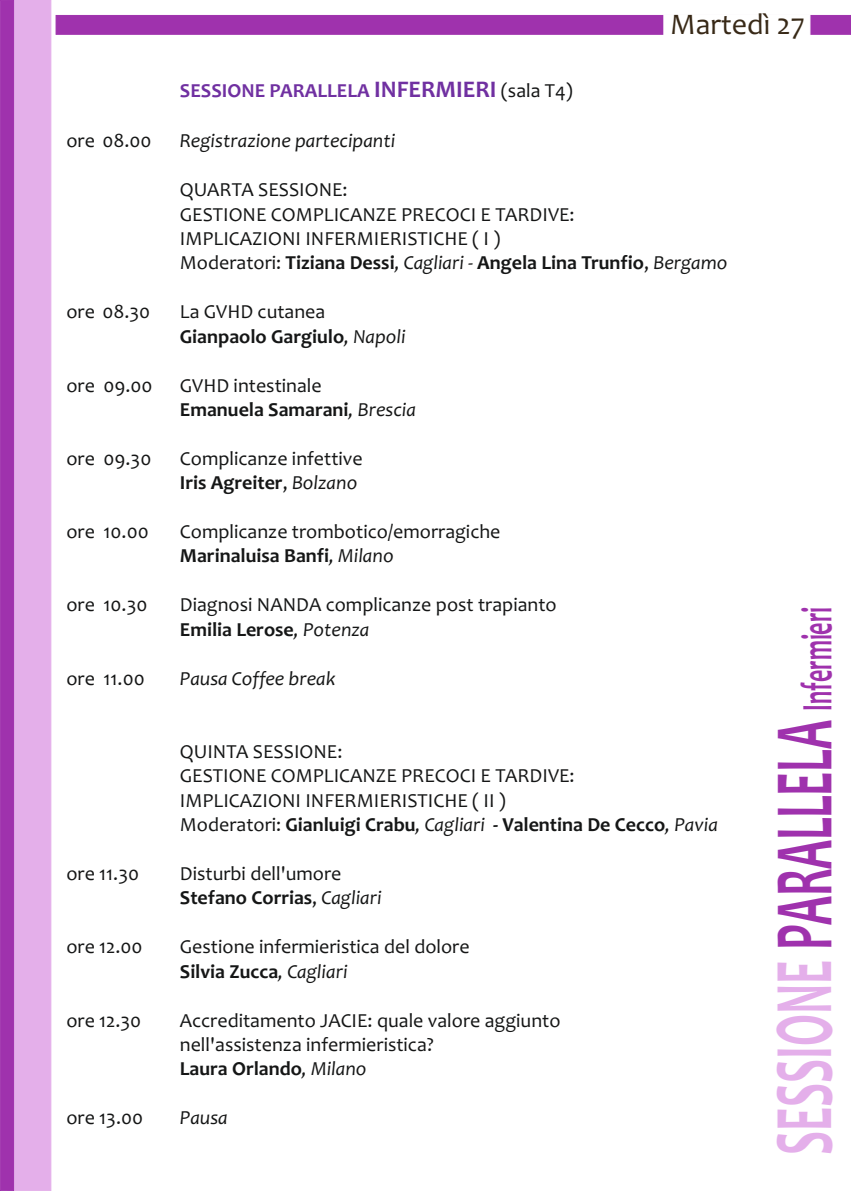
<style>
.page{position:relative;width:851px;height:1191px;background:#fff}
.page>*{position:absolute;margin:0;border:0;box-sizing:border-box;transform-origin:0 0}
.t1{font:700 44px "Candara";color:#9f32ad;scale:.55 1}
.t2{font:30px "Candara";color:#382917}
.t3{font:20px/24.4px "Candara";color:#151616}
.t4{font:700 20px/24.4px "Candara";color:#151616}
.t5{font:italic 20px "Candara";color:#151616}
.t6{font:700 20px "Candara";color:#7030a1}
.s1{font-size:24px}
.s2{font-weight:400;color:#151616}
.s3{font-weight:700}
.s4{font-style:italic}
.s5{font-weight:400}
.s6{font-weight:400;font-style:italic}
.s7{font-size:84px;color:#e4afea}
.s8{font-size:84px}
</style>
<div class="page">
<div style="left:14px;top:0;width:37px;height:1191px;background:#e4afea"></div>
<svg style="left:0;top:0;width:14px;height:1191px;background:#9f33ad"></svg>
<svg style="left:56px;top:15px;width:794px;height:20px"></svg>
<p class="t6" style="left:180px;top:83px;width:394px">SESSIONE PARALLELA <span class="s1">INFERMIERI</span> <span class="s2">(sala T4)</span></p>
<h2 class="t2" style="left:670px;top:12px;width:136px">Martedì 27</h2>
<p class="t3" style="left:66px;top:131px;width:86px">ore 08.00</p>
<p class="t5" style="left:180px;top:133px;width:217px">Registrazione partecipanti</p>
<p class="t3" style="left:180px;top:179px;width:549px">QUARTA SESSIONE:<br>GESTIONE COMPLICANZE PRECOCI E TARDIVE:<br>IMPLICAZIONI INFERMIERISTICHE ( I )<br>Moderatori: <span class="s3">Tiziana Dessi</span><span class="s4">, Cagliari -</span> <span class="s3">Angela Lina Trunfio</span>, <span class="s4">Bergamo</span></p>
<p class="t3" style="left:66px;top:301px;width:85px">ore 08.30</p>
<p class="t4" style="left:180px;top:301px;width:227px"><span class="s5">La GVHD cutanea<br></span>Gianpaolo Gargiulo<span class="s6">, Napoli</span></p>
<p class="t3" style="left:66px;top:375px;width:88px">ore 09.00</p>
<p class="t4" style="left:180px;top:375px;width:237px"><span class="s5">GVHD intestinale<br></span>Emanuela Samarani<span class="s6">, Brescia</span></p>
<p class="t3" style="left:66px;top:448px;width:86px">ore 09.30</p>
<p class="t3" style="left:180px;top:448px;width:184px">Complicanze infettive<br><span class="s3">Iris Agreiter</span>, <span class="s4">Bolzano</span></p>
<p class="t3" style="left:66px;top:521px;width:84px">ore 10.00</p>
<p class="t3" style="left:180px;top:521px;width:322px">Complicanze trombotico/emorragiche<br><span class="s3">Marinaluisa Banfi</span><span class="s4">, Milano</span></p>
<p class="t3" style="left:66px;top:594px;width:82px">ore 10.30</p>
<p class="t3" style="left:180px;top:594px;width:378px">Diagnosi NANDA complicanze post trapianto<br><span class="s3">Emilia Lerose</span><span class="s4">, Potenza</span></p>
<p class="t3" style="left:66px;top:668px;width:80px">ore 11.00</p>
<p class="t5" style="left:180px;top:670px;width:157px">Pausa Coffee break</p>
<p class="t3" style="left:180px;top:741px;width:539px">QUINTA SESSIONE:<br>GESTIONE COMPLICANZE PRECOCI E TARDIVE:<br>IMPLICAZIONI INFERMIERISTICHE ( II )<br>Moderatori: <span class="s3">Gianluigi Crabu</span><span class="s4">, Cagliari</span> <span class="s3">- Valentina De Cecco</span><span class="s4">, Pavia</span></p>
<p class="t3" style="left:66px;top:863px;width:74px">ore 11.30</p>
<p class="t3" style="left:180px;top:863px;width:203px">Disturbi dell'umore<br><span class="s3">Stefano Corrias</span>, <span class="s4">Cagliari</span></p>
<p class="t3" style="left:66px;top:936px;width:78px">ore 12.00</p>
<p class="t3" style="left:180px;top:936px;width:291px">Gestione infermieristica del dolore<br><span class="s3">Silvia Zucca</span><span class="s4">, Cagliari</span></p>
<p class="t3" style="left:66px;top:1009px;width:76px">ore 12.30</p>
<p class="t3" style="left:180px;top:1009px;width:382px">Accreditamento JACIE: quale valore aggiunto nell'assistenza infermieristica?<br><span class="s3">Laura Orlando</span><span class="s4">, Milano</span></p>
<p class="t3" style="left:66px;top:1107px;width:78px">ore 13.00</p>
<p class="t5" style="left:180px;top:1109px;width:49px">Pausa</p>
<h1 class="t1" style="left:799px;top:1155px;width:998px;rotate:-90deg"><span class="s7">SESSIONE</span> <span class="s8">PARALLELA</span> Infermieri</h1>
</div>
